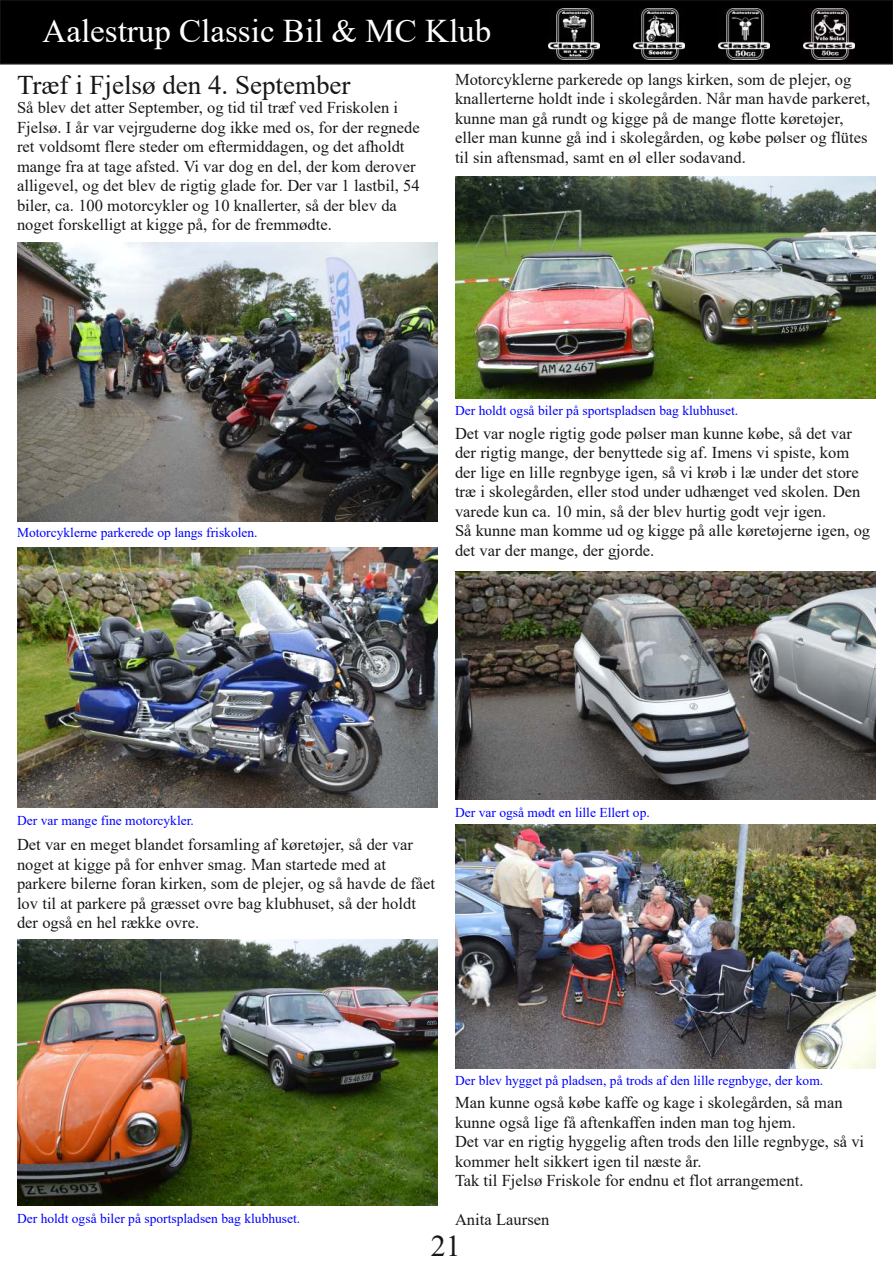
<style>
.page{position:relative;width:893px;height:1263px;background:#fff}
.page>*{position:absolute;margin:0;border:0;box-sizing:border-box;transform-origin:0 0}
.t1{font:33px "Times New Roman";color:#fff}
.t2{font:30px "Times New Roman";color:#181715}
.t3{font:27px "Times New Roman";color:#181715}
.t4{font:16.5px/19.5px "Times New Roman";color:#181715}
.t5{font:13.5px "Times New Roman";color:#00f}
</style>
<div class="page">
<div style="left:0;top:0;width:893px;height:64px;background:#000"></div>
<div style="left:0;top:0;width:893px;height:65px;border:2px solid #181715"></div>
<img style="left:804px;top:9px;width:50px;height:51px">
<img style="left:719px;top:9px;width:50px;height:51px">
<img style="left:634px;top:9px;width:50px;height:51px">
<img style="left:549px;top:9px;width:50px;height:51px">
<img style="left:455px;top:825px;width:420px;height:244px">
<img style="left:17px;top:242px;width:421px;height:279px">
<img style="left:455px;top:571px;width:420px;height:228px">
<img style="left:455px;top:177px;width:421px;height:221px">
<img style="left:17px;top:940px;width:421px;height:265px">
<img style="left:17px;top:548px;width:421px;height:260px">
<h1 class="t1" style="left:43px;top:8px;width:450px">Aalestrup Classic Bil &amp; MC Klub</h1>
<h3 class="t3" style="left:17px;top:66px;width:335px">Træf i Fjelsø den 4. September</h3>
<p class="t4" style="left:17px;top:98px;width:404px">Så blev det atter September, og tid til træf ved Friskolen i Fjelsø. I år var vejrguderne dog ikke med os, for der regnede ret voldsomt flere steder om eftermiddagen, og det afholdt mange fra at tage afsted. Vi var dog en del, der kom derover alligevel, og det blev de rigtig glade for. Der var 1 lastbil, 54 biler, ca. 100 motorcykler og 10 knallerter, så der blev da noget forskelligt at kigge på, for de fremmødte.</p>
<p class="t4" style="left:455px;top:69px;width:417px">Motorcyklerne parkerede op langs kirken, som de plejer, og knallerterne holdt inde i skolegården. Når man havde parkeret, kunne man gå rundt og kigge på de mange flotte køretøjer, eller man kunne gå ind i skolegården, og købe pølser og flütes til sin aftensmad, samt en øl eller sodavand.</p>
<p class="t5" style="left:17px;top:523px;width:242px">Motorcyklerne parkerede op langs friskolen.</p>
<p class="t5" style="left:455px;top:401px;width:285px">Der holdt også biler på sportspladsen bag klubhuset.</p>
<p class="t4" style="left:455px;top:423px;width:417px">Det var nogle rigtig gode pølser man kunne købe, så det var der rigtig mange, der benyttede sig af. Imens vi spiste, kom der lige en lille regnbyge igen, så vi krøb i læ under det store træ i skolegården, eller stod under udhænget ved skolen. Den varede kun ca. 10 min, så der blev hurtig godt vejr igen.<br>Så kunne man komme ud og kigge på alle køretøjerne igen, og det var der mange, der gjorde.</p>
<p class="t5" style="left:17px;top:811px;width:178px">Der var mange fine motorcykler.</p>
<p class="t4" style="left:17px;top:834px;width:420px">Det var en meget blandet forsamling af køretøjer, så der var noget at kigge på for enhver smag. Man startede med at parkere bilerne foran kirken, som de plejer, og så havde de fået lov til at parkere på græsset ovre bag klubhuset, så der holdt der også en hel række ovre.</p>
<p class="t5" style="left:455px;top:803px;width:196px">Der var også mødt en lille Ellert op.</p>
<p class="t5" style="left:17px;top:1209px;width:285px">Der holdt også biler på sportspladsen bag klubhuset.</p>
<p class="t5" style="left:455px;top:1071px;width:370px">Der blev hygget på pladsen, på trods af den lille regnbyge, der kom.</p>
<p class="t4" style="left:455px;top:1092px;width:411px">Man kunne også købe kaffe og kage i skolegården, så man kunne også lige få aftenkaffen inden man tog hjem.<br>Det var en rigtig hyggelig aften trods den lille regnbyge, så vi kommer helt sikkert igen til næste år.<br>Tak til Fjelsø Friskole for endnu et flot arrangement.</p>
<p class="t4" style="left:455px;top:1209px;width:96px">Anita Laursen</p>
<h2 class="t2" style="left:431px;top:1224px;width:31px">21</h2>
</div>
